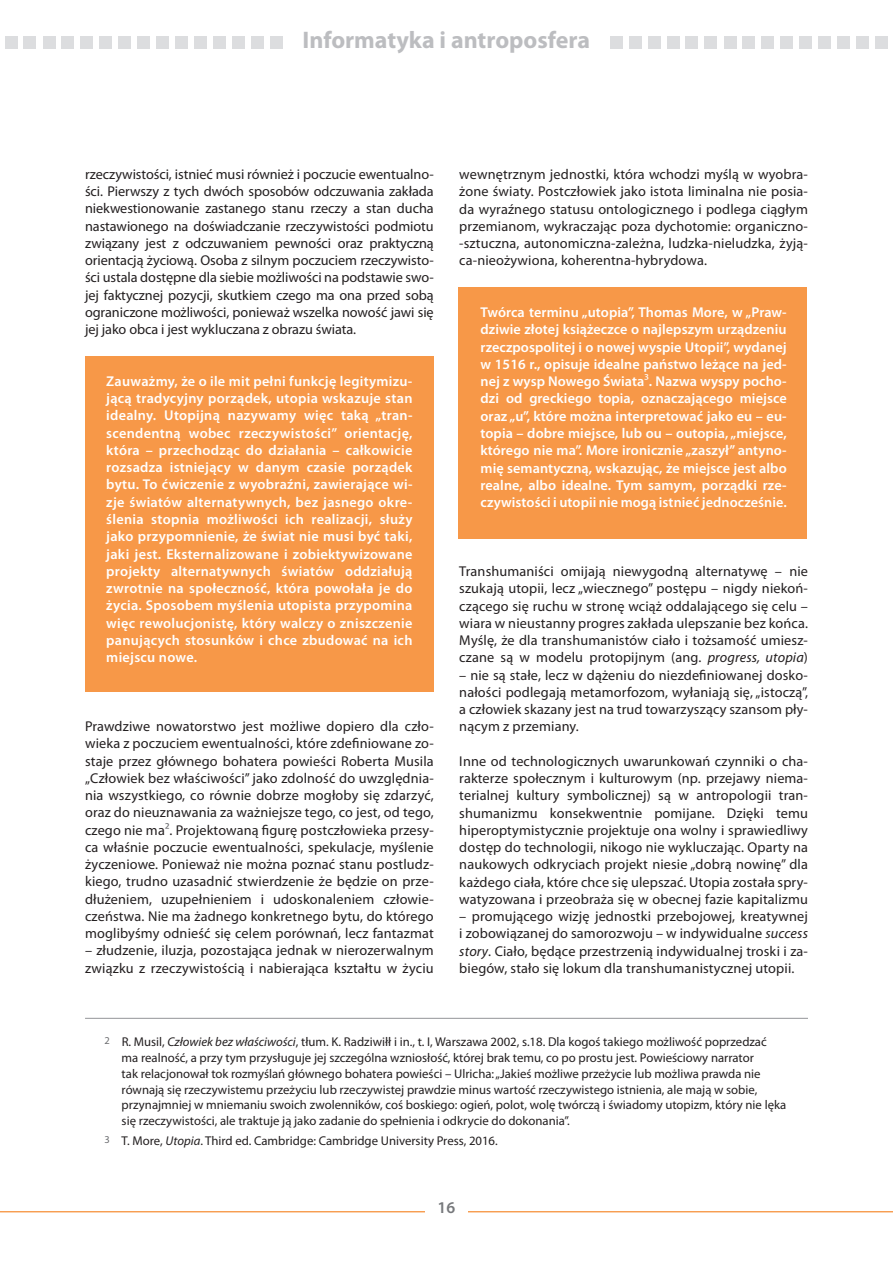
<style>
.page{position:relative;width:893px;height:1263px;background:#fff}
.page>*{position:absolute;margin:0;border:0;box-sizing:border-box;transform-origin:0 0}
.t1{font:700 24px "Myriad Pro";color:#bcbdc0}
.t2{font:600 16.5px "Myriad Pro";color:#76787b}
.t3{font:14.25px/17.2px "Myriad Pro";letter-spacing:.01em;color:#231f20;text-align:justify}
.t4{font:600 14.25px/17.2px "Myriad Pro";letter-spacing:.01em;color:#fff;text-align:justify}
.t5{font:12.75px/15.8px "Myriad Pro";color:#231f20}
.s1{color:#6c6d70}
.s2{font-weight:400}
.s3{font-style:italic}
</style>
<div class="page">
<hr style="left:0;top:1211px;width:893px;height:1px;background:#f58220">
<div style="left:425px;top:1195px;width:43px;height:23px;background:#fff"></div>
<div style="left:875px;top:36px;width:12px;height:13px;background:#dcdddf"></div>
<div style="left:856px;top:36px;width:13px;height:13px;background:#dcdddf"></div>
<div style="left:818px;top:36px;width:13px;height:13px;background:#dcdddf"></div>
<div style="left:799px;top:36px;width:13px;height:13px;background:#dcdddf"></div>
<div style="left:780px;top:36px;width:13px;height:13px;background:#dcdddf"></div>
<div style="left:648px;top:36px;width:13px;height:13px;background:#dcdddf"></div>
<div style="left:610px;top:36px;width:13px;height:13px;background:#dcdddf"></div>
<div style="left:629px;top:36px;width:13px;height:13px;background:#dcdddf"></div>
<div style="left:724px;top:36px;width:12px;height:13px;background:#dcdddf"></div>
<div style="left:704px;top:36px;width:13px;height:13px;background:#dcdddf"></div>
<div style="left:667px;top:36px;width:13px;height:13px;background:#dcdddf"></div>
<div style="left:742px;top:36px;width:13px;height:13px;background:#dcdddf"></div>
<div style="left:685px;top:36px;width:13px;height:13px;background:#dcdddf"></div>
<div style="left:761px;top:36px;width:13px;height:13px;background:#dcdddf"></div>
<div style="left:837px;top:36px;width:13px;height:13px;background:#dcdddf"></div>
<div style="left:270px;top:36px;width:12px;height:13px;background:#dcdddf"></div>
<div style="left:213px;top:36px;width:13px;height:13px;background:#dcdddf"></div>
<div style="left:232px;top:36px;width:13px;height:13px;background:#dcdddf"></div>
<div style="left:99px;top:36px;width:13px;height:13px;background:#dcdddf"></div>
<div style="left:61px;top:36px;width:13px;height:13px;background:#dcdddf"></div>
<div style="left:23px;top:36px;width:13px;height:13px;background:#dcdddf"></div>
<div style="left:5px;top:36px;width:12px;height:13px;background:#dcdddf"></div>
<div style="left:43px;top:36px;width:12px;height:13px;background:#dcdddf"></div>
<div style="left:80px;top:36px;width:13px;height:13px;background:#dcdddf"></div>
<div style="left:175px;top:36px;width:13px;height:12px;background:#dcdddf"></div>
<div style="left:156px;top:36px;width:13px;height:13px;background:#dcdddf"></div>
<div style="left:118px;top:36px;width:13px;height:13px;background:#dcdddf"></div>
<div style="left:137px;top:36px;width:13px;height:13px;background:#dcdddf"></div>
<div style="left:251px;top:36px;width:13px;height:13px;background:#dcdddf"></div>
<div style="left:194px;top:36px;width:13px;height:13px;background:#dcdddf"></div>
<div style="left:85px;top:357px;width:349px;height:335px;background:#f79848"></div>
<div style="left:458px;top:287px;width:349px;height:251px;background:#f79848"></div>
<hr style="left:85px;top:1018px;width:723px;height:1px;background:#939598">
<h1 class="t1" style="left:302px;top:25px;width:289px">Informatyka i antroposfera</h1>
<p class="t3" style="left:85px;top:165px;width:350px">rzeczywistości, istnieć musi również i poczucie ewentualno&shy;ści. Pierwszy z tych dwóch sposobów odczuwania zakłada niekwestionowanie zastanego stanu rzeczy a stan ducha nastawionego na doświadczanie rzeczywistości podmiotu związany jest z odczuwaniem pewności oraz praktyczną orientacją życiową. Osoba z silnym poczuciem rzeczywisto&shy;ści ustala dostępne dla siebie możliwości na podstawie swo&shy;jej faktycznej pozycji, skutkiem czego ma ona przed sobą ograniczone możliwości, ponieważ wszelka nowość jawi się jej jako obca i jest wykluczana z obrazu świata.</p>
<p class="t4" style="left:106px;top:372px;width:308px">Zauważmy, że o ile mit pełni funkcję legitymizu&shy;jącą tradycyjny porządek, utopia wskazuje stan idealny. Utopijną nazywamy więc taką „tran&shy;scendentną wobec rzeczywistości” orientację, która – przechodząc do działania – całkowicie rozsadza istniejący w danym czasie porządek bytu. To ćwiczenie z wyobraźni, zawierające wi&shy;zje światów alternatywnych, bez jasnego okre&shy;ślenia stopnia możliwości ich realizacji, służy jako przypomnienie, że świat nie musi być taki, jaki jest. Eksternalizowane i zobiektywizowane projekty alternatywnych światów oddziałują zwrotnie na społeczność, która powołała je do życia. Sposobem myślenia utopista przypomina więc rewolucjonistę, który walczy o zniszczenie panujących stosunków i chce zbudować na ich miejscu nowe.</p>
<p class="t3" style="left:85px;top:717px;width:350px">Prawdziwe nowatorstwo jest możliwe dopiero dla czło&shy;wieka z poczuciem ewentualności, które zdefiniowane zo&shy;staje przez głównego bohatera powieści Roberta Musila „Człowiek bez właściwości” jako zdolność do uwzględnia&shy;nia wszystkiego, co równie dobrze mogłoby się zdarzyć, oraz do nieuznawania za ważniejsze tego, co jest, od tego, czego nie ma<span class="s1">2</span>. Projektowaną figurę postczłowieka przesy&shy;ca właśnie poczucie ewentualności, spekulacje, myślenie życzeniowe. Ponieważ nie można poznać stanu postludz&shy;kiego, trudno uzasadnić stwierdzenie że będzie on prze&shy;dłużeniem, uzupełnieniem i udoskonaleniem człowie&shy;czeństwa. Nie ma żadnego konkretnego bytu, do którego moglibyśmy odnieść się celem porównań, lecz fantazmat</p>
<p class="t3" style="left:85px;top:942px;width:350px">– złudzenie, iluzja, pozostająca jednak w nierozerwalnym związku z rzeczywistością i nabierająca kształtu w życiu</p>
<p class="t3" style="left:459px;top:165px;width:350px">wewnętrznym jednostki, która wchodzi myślą w wyobra&shy;żone światy. Postczłowiek jako istota liminalna nie posia&shy;da wyraźnego statusu ontologicznego i podlega ciągłym przemianom, wykraczając poza dychotomie: organiczno--sztuczna, autonomiczna-zależna, ludzka-nieludzka, żyją&shy;ca-nieożywiona, koherentna-hybrydowa.</p>
<p class="t4" style="left:481px;top:303px;width:308px">Twórca terminu „utopia”, Thomas More, w „Praw&shy;dziwie złotej książeczce o najlepszym urządzeniu rzeczpospolitej i o nowej wyspie Utopii”, wydanej w 1516 r., opisuje idealne państwo leżące na jed&shy;nej z wysp Nowego Świata<span class="s2">³</span>. Nazwa wyspy pocho&shy;dzi od greckiego topia, oznaczającego miejsce oraz „u”, które można interpretować jako eu – eu&shy;topia – dobre miejsce, lub ou – outopia, „miejsce, którego nie ma”. More ironicznie „zaszył” antyno&shy;mię semantyczną, wskazując, że miejsce jest albo realne, albo idealne. Tym samym, porządki rze&shy;czywistości i utopii nie mogą istnieć jednocześnie.</p>
<p class="t3" style="left:459px;top:562px;width:350px">Transhumaniści omijają niewygodną alternatywę – nie szukają utopii, lecz „wiecznego” postępu – nigdy niekoń&shy;czącego się ruchu w stronę wciąż oddalającego się celu – wiara w nieustanny progres zakłada ulepszanie bez końca.<br>Myślę, że dla transhumanistów ciało i tożsamość umiesz&shy;czane są w modelu protopijnym (ang. <span class="s3">progress, utopia</span>)</p>
<p class="t3" style="left:459px;top:666px;width:350px">– nie są stałe, lecz w dążeniu do niezdefiniowanej dosko&shy;nałości podlegają metamorfozom, wyłaniają się, „istoczą”, a człowiek skazany jest na trud towarzyszący szansom pły&shy;nącym z przemiany.</p>
<p class="t3" style="left:459px;top:752px;width:350px">Inne od technologicznych uwarunkowań czynniki o cha&shy;rakterze społecznym i kulturowym (np. przejawy niema&shy;terialnej kultury symbolicznej) są w antropologii tran&shy;shumanizmu konsekwentnie pomijane. Dzięki temu hiperoptymistycznie projektuje ona wolny i sprawiedliwy dostęp do technologii, nikogo nie wykluczając. Oparty na naukowych odkryciach projekt niesie „dobrą nowinę” dla każdego ciała, które chce się ulepszać. Utopia została spry&shy;watyzowana i przeobraża się w obecnej fazie kapitalizmu</p>
<p class="t3" style="left:459px;top:907px;width:350px">– promującego wizję jednostki przebojowej, kreatywnej i zobowiązanej do samorozwoju – w indywidualne <span class="s3">success story</span>. Ciało, będące przestrzenią indywidualnej troski i za&shy;biegów, stało się lokum dla transhumanistycznej utopii.</p>
<p class="t5" style="left:122px;top:1034px;width:666px;text-indent:-17px"><sup>2</sup> R. Musil, <span class="s3">Człowiek bez właściwości</span>, tłum. K. Radziwiłł i in., t. I, Warszawa 2002, s.18. Dla kogoś takiego możliwość poprzedzać ma realność, a przy tym przysługuje jej szczególna wzniosłość, której brak temu, co po prostu jest. Powieściowy narrator<br>tak relacjonował tok rozmyślań głównego bohatera powieści – Ulricha: „Jakieś możliwe przeżycie lub możliwa prawda nie równają się rzeczywistemu przeżyciu lub rzeczywistej prawdzie minus wartość rzeczywistego istnienia, ale mają w sobie, przynajmniej w mniemaniu swoich zwolenników, coś boskiego: ogień, polot, wolę twórczą i świadomy utopizm, który nie lęka się rzeczywistości, ale traktuje ją jako zadanie do spełnienia i odkrycie do dokonania”.</p>
<p class="t5" style="left:105px;top:1133px;width:395px"><sup>3</sup> T. More, <span class="s3">Utopia</span>. Third ed. Cambridge: Cambridge University Press, 2016.</p>
<p class="t2" style="left:438px;top:1197px;width:19px">16</p>
</div>
